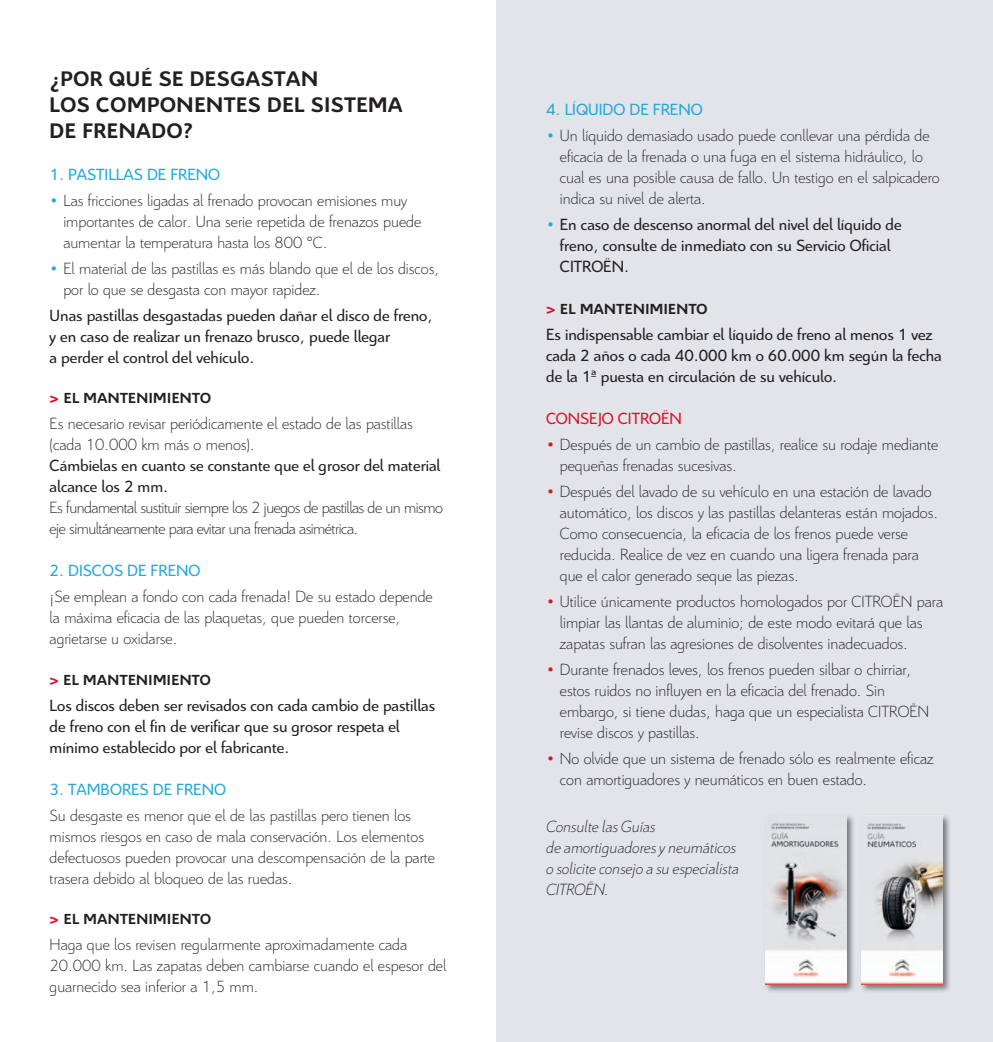
<style>
.page{position:relative;width:993px;height:1042px;background:#fff}
.page>*{position:absolute;margin:0;border:0;box-sizing:border-box;transform-origin:0 0}
.t1{font:700 22.75px/26.2px "Citroen";letter-spacing:.03em;color:#231f20}
.t2{font:300 17.5px/21px "Citroen";color:#231f20}
.t3{font:17.5px/21px "Citroen";color:#231f20}
.t4{font:300 17.5px/21px "Citroen";letter-spacing:-.03em;color:#231f20}
.t5{font:italic 300 17.5px/21px "Citroen";color:#231f20}
.t6{font:17.5px "Citroen";color:#24a9d8}
.t7{font:17.5px "Citroen";color:#d7162e}
.t8{font:700 15.75px "Citroen";letter-spacing:.03em;color:#231f20}
.s1{font-weight:700;color:#24a9d8}
.s2{font-size:17.5px;color:#d7162e}
.s3{font-weight:700;color:#d7162e}
</style>
<div class="page">
<div style="left:496px;top:0;width:496px;height:1042px;background:#e2e4e9"></div>
<div style="left:763px;top:813px;width:92px;height:181px;background:#231f20;opacity:.55"></div>
<img style="left:765px;top:815px;width:81px;height:170px">
<div style="left:859px;top:813px;width:92px;height:180px;background:#231f20;opacity:.55"></div>
<img style="left:861px;top:815px;width:81px;height:170px">
<h1 class="t1" style="left:50px;top:65px;width:354px">¿POR QUÉ SE DESGASTAN<br>LOS COMPONENTES DEL SISTEMA<br>DE FRENADO?</h1>
<p class="t6" style="left:50px;top:164px;width:172px">1. PASTILLAS DE FRENO</p>
<p class="t2" style="left:63px;top:190px;width:359px;text-indent:-14px"><span class="s1">•</span> Las fricciones ligadas al frenado provocan emisiones muy importantes de calor. Una serie repetida de frenazos puede aumentar la temperatura hasta los 800 °C.</p>
<p class="t2" style="left:63px;top:258px;width:377px;text-indent:-14px"><span class="s1">•</span> El material de las pastillas es más blando que el de los discos, por lo que se desgasta con mayor rapidez.</p>
<p class="t3" style="left:50px;top:305px;width:384px">Unas pastillas desgastadas pueden dañar el disco de freno, y en caso de realizar un frenazo brusco, puede llegar<br>a perder el control del vehículo.</p>
<p class="t8" style="left:50px;top:389px;width:163px"><span class="s2">&gt;</span> EL MANTENIMIENTO</p>
<p class="t2" style="left:50px;top:413px;width:364px">Es necesario revisar periódicamente el estado de las pastillas (cada 10.000 km más o menos).</p>
<p class="t3" style="left:50px;top:455px;width:392px">Cámbielas en cuanto se constante que el grosor del material alcance los 2 mm.</p>
<p class="t4" style="left:50px;top:497px;width:394px">Es fundamental sustituir siempre los 2 juegos de pastillas de un mismo eje simultáneamente para evitar una frenada asimétrica.</p>
<p class="t6" style="left:50px;top:560px;width:152px">2. DISCOS DE FRENO</p>
<p class="t2" style="left:50px;top:586px;width:384px">¡Se emplean a fondo con cada frenada! De su estado depende la máxima eficacia de las plaquetas, que pueden torcerse, agrietarse u oxidarse.</p>
<p class="t8" style="left:50px;top:670px;width:162px"><span class="s2">&gt;</span> EL MANTENIMIENTO</p>
<p class="t3" style="left:50px;top:694px;width:387px">Los discos deben ser revisados con cada cambio de pastillas de freno con el fin de verificar que su grosor respeta el mínimo establecido por el fabricante.</p>
<p class="t6" style="left:50px;top:779px;width:178px">3. TAMBORES DE FRENO</p>
<p class="t2" style="left:50px;top:804px;width:387px">Su desgaste es menor que el de las pastillas pero tienen los mismos riesgos en caso de mala conservación. Los elementos defectuosos pueden provocar una descompensación de la parte trasera debido al bloqueo de las ruedas.</p>
<p class="t8" style="left:50px;top:909px;width:163px"><span class="s2">&gt;</span> EL MANTENIMIENTO</p>
<p class="t2" style="left:50px;top:933px;width:398px">Haga que los revisen regularmente aproximadamente cada<br>20.000 km. Las zapatas deben cambiarse cuando el espesor del guarnecido sea inferior a 1,5 mm.</p>
<p class="t6" style="left:546px;top:99px;width:158px">4. LÍQUIDO DE FRENO</p>
<p class="t2" style="left:559px;top:125px;width:381px;text-indent:-14px"><span class="s1">•</span> Un líquido demasiado usado puede conllevar una pérdida de eficacia de la frenada o una fuga en el sistema hidráulico, lo cual es una posible causa de fallo. Un testigo en el salpicadero indica su nivel de alerta.</p>
<p class="t3" style="left:559px;top:214px;width:343px;text-indent:-14px"><span class="s1">•</span> En caso de descenso anormal del nivel del líquido de freno, consulte de inmediato con su Servicio Oficial<br>CITROËN.</p>
<p class="t8" style="left:546px;top:300px;width:163px"><span class="s2">&gt;</span> EL MANTENIMIENTO</p>
<p class="t3" style="left:546px;top:324px;width:397px">Es indispensable cambiar el líquido de freno al menos 1 vez cada 2 años o cada 40.000 km o 60.000 km según la fecha de la 1ª puesta en circulación de su vehículo.</p>
<p class="t7" style="left:546px;top:408px;width:137px">CONSEJO CITROËN</p>
<p class="t2" style="left:559px;top:434px;width:380px;text-indent:-14px"><span class="s3">•</span> Después de un cambio de pastillas, realice su rodaje mediante pequeñas frenadas sucesivas.</p>
<p class="t2" style="left:559px;top:481px;width:379px;text-indent:-14px"><span class="s3">•</span> Después del lavado de su vehículo en una estación de lavado automático, los discos y las pastillas delanteras están mojados.<br>Como consecuencia, la eficacia de los frenos puede verse reducida. Realice de vez en cuando una ligera frenada para que el calor generado seque las piezas.</p>
<p class="t2" style="left:559px;top:591px;width:384px;text-indent:-14px"><span class="s3">•</span> Utilice únicamente productos homologados por CITROËN para limpiar las llantas de aluminio; de este modo evitará que las zapatas sufran las agresiones de disolventes inadecuados.</p>
<p class="t2" style="left:559px;top:659px;width:371px;text-indent:-14px"><span class="s3">•</span> Durante frenados leves, los frenos pueden silbar o chirriar, estos ruidos no influyen en la eficacia del frenado. Sin embargo, si tiene dudas, haga que un especialista CITROËN revise discos y pastillas.</p>
<p class="t2" style="left:559px;top:748px;width:375px;text-indent:-14px"><span class="s3">•</span> No olvide que un sistema de frenado sólo es realmente eficaz con amortiguadores y neumáticos en buen estado.</p>
<p class="t5" style="left:546px;top:816px;width:194px">Consulte las Guías<br>de amortiguadores y neumáticos o solicite consejo a su especialista<br>CITROËN.</p>
</div>
